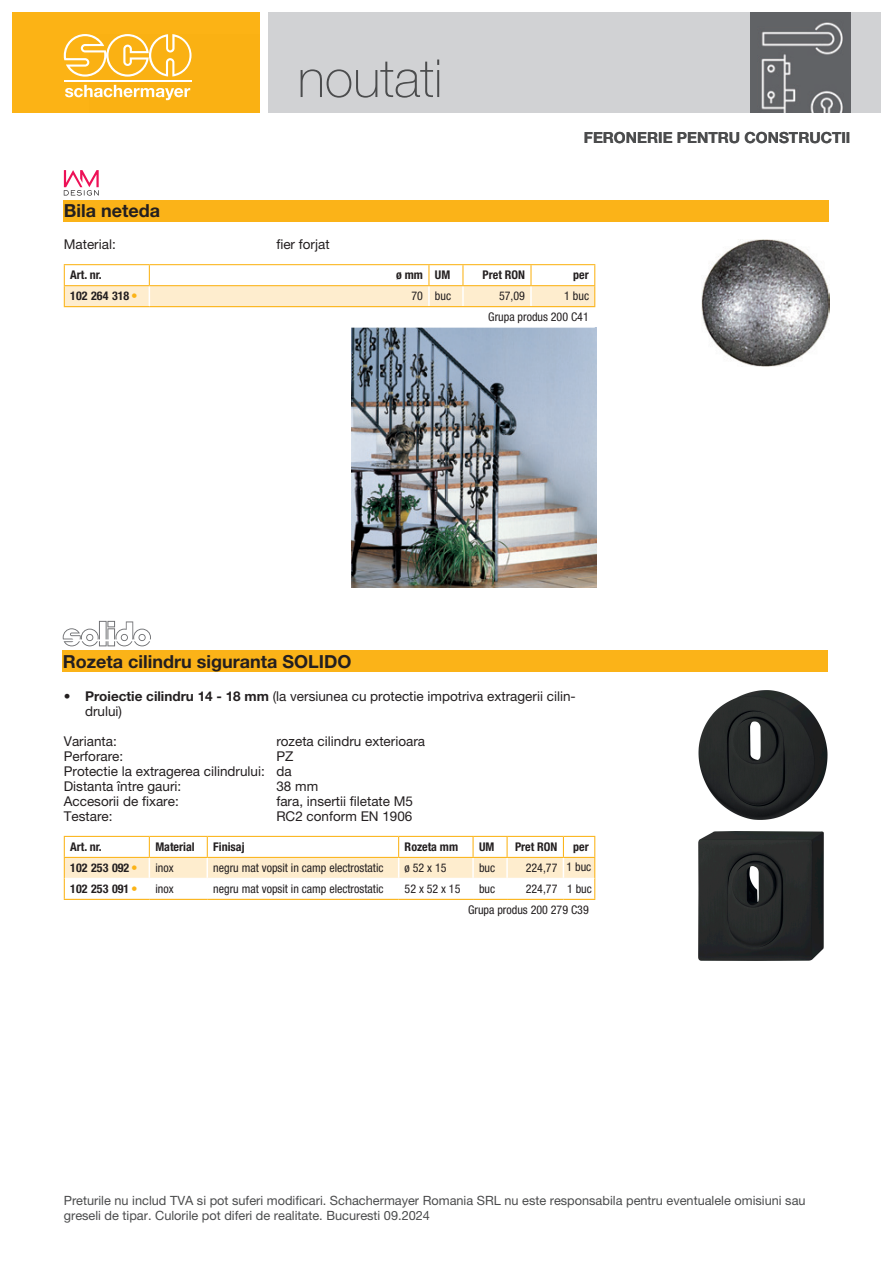
<style>
.page{position:relative;width:893px;height:1263px;background:#fff}
.page>*{position:absolute;margin:0;border:0;box-sizing:border-box;transform-origin:0 0}
.t1{font:100 52.5px "Helvetica Neue LT Pro";color:#4b4c4d}
.ProduktgruppeName{font:700 18px "Helvetica Neue LT Pro";color:#231f20}
.t2{font:700 15.3px "Helvetica Neue LT Pro";color:#4b4c4d}
.ProduktblockMerkmale{font:13.5px/15px "Helvetica Neue LT Pro";color:#231f20}
.t3{font:12.75px/15.3px "Helvetica Neue LT Pro";color:#4b4c4d}
.TabellenZelleLinks{font:condensed 12px/22.2px "Helvetica Neue LT Pro";color:#231f20}
.TabellenKopfLinks{font:700 condensed 12px "Helvetica Neue LT Pro";color:#231f20}
.TabellenFuss{font:condensed 12px "Helvetica Neue LT Pro";color:#231f20}
.TabellenZelleArtNr{font:700 condensed 12px "Helvetica Neue LT Pro";color:#231f20}
.TabellenKopfRechts{font:700 condensed 12px "Helvetica Neue LT Pro";color:#231f20}
.TabellenZelleRechts{font:condensed 12px "Helvetica Neue LT Pro";color:#231f20}
.TabellenZelleArtNr-2{font:4.5px "Webdings";color:#fbb316}
.s1{font-weight:700}
</style>
<div class="page">
<img style="left:352px;top:327px;width:244px;height:261px">
<hr style="left:64px;top:264px;width:85px;height:1px;background:#fbb316">
<hr style="left:149px;top:264px;width:280px;height:1px;background:#fbb316">
<hr style="left:429px;top:264px;width:34px;height:1px;background:#fbb316">
<svg style="left:64px;top:265px;width:531px;height:63px"></svg>
<hr style="left:463px;top:264px;width:68px;height:1px;background:#fbb316">
<hr style="left:531px;top:264px;width:64px;height:1px;background:#fbb316">
<hr style="left:463px;top:285px;width:68px;height:1px;background:#fbb316">
<hr style="left:531px;top:285px;width:64px;height:1px;background:#fbb316">
<hr style="left:64px;top:306px;width:85px;height:1px;background:#fbb316">
<hr style="left:149px;top:306px;width:280px;height:1px;background:#fbb316">
<hr style="left:429px;top:306px;width:34px;height:1px;background:#fbb316">
<hr style="left:463px;top:306px;width:68px;height:1px;background:#fbb316">
<hr style="left:531px;top:306px;width:64px;height:1px;background:#fbb316">
<div style="left:64px;top:200px;width:765px;height:21px;background:#fbb318"></div>
<svg style="left:64px;top:170px;width:35px;height:26px"></svg>
<img style="left:701px;top:239px;width:128px;height:128px">
<svg style="left:64px;top:836px;width:531px;height:63px"></svg>
<hr style="left:507px;top:836px;width:56px;height:1px;background:#fbb316">
<hr style="left:563px;top:836px;width:32px;height:1px;background:#fbb316">
<hr style="left:507px;top:857px;width:56px;height:1px;background:#fbb316">
<hr style="left:563px;top:857px;width:32px;height:1px;background:#fbb316">
<hr style="left:64px;top:899px;width:85px;height:1px;background:#fbb316">
<hr style="left:149px;top:899px;width:58px;height:1px;background:#fbb316">
<hr style="left:207px;top:899px;width:192px;height:1px;background:#fbb316">
<hr style="left:399px;top:899px;width:74px;height:1px;background:#fbb316">
<hr style="left:473px;top:899px;width:34px;height:1px;background:#fbb316">
<hr style="left:507px;top:899px;width:56px;height:1px;background:#fbb316">
<hr style="left:563px;top:899px;width:32px;height:1px;background:#fbb316">
<hr style="left:65px;top:878px;width:84px;height:1px;background:#fff">
<hr style="left:149px;top:878px;width:58px;height:1px;background:#fff">
<hr style="left:207px;top:878px;width:192px;height:1px;background:#fff">
<hr style="left:399px;top:878px;width:74px;height:1px;background:#fff">
<hr style="left:473px;top:878px;width:34px;height:1px;background:#fff">
<hr style="left:507px;top:878px;width:56px;height:1px;background:#fff">
<hr style="left:563px;top:878px;width:31px;height:1px;background:#fff">
<div style="left:63px;top:651px;width:765px;height:21px;background:#fbb318"></div>
<svg style="left:63px;top:621px;width:88px;height:25px"></svg>
<div style="left:13px;top:13px;width:246px;height:100px;background:#fcb315"></div>
<div style="left:89px;top:34px;width:170px;height:79px;background:#fab113"></div>
<div style="left:268px;top:13px;width:612px;height:100px;background:#d1d2d4"></div>
<svg style="left:64px;top:34px;width:128px;height:43px;background:#fbc248"></svg>
<svg style="left:65px;top:85px;width:125px;height:15px"></svg>
<hr style="left:64px;top:81px;width:128px;height:1px;background:#fff">
<img style="left:750px;top:13px;width:100px;height:100px">
<img style="left:698px;top:690px;width:129px;height:129px">
<img style="left:698px;top:832px;width:126px;height:129px">
<p class="ProduktgruppeName" style="left:64px;top:199px;width:98px">Bila neteda</p>
<h1 class="t1" style="left:298px;top:48px;width:146px">noutati</h1>
<p class="t2" style="left:584px;top:128px;width:268px">FERONERIE PENTRU CONSTRUCTII</p>
<p class="ProduktblockMerkmale" style="left:64px;top:237px;width:54px">Material:</p>
<p class="ProduktblockMerkmale" style="left:276px;top:237px;width:55px">fier forjat</p>
<p class="TabellenKopfLinks" style="left:70px;top:268px;width:33px">Art. nr.</p>
<p class="TabellenKopfRechts" style="left:396px;top:268px;width:28px">ø mm</p>
<p class="TabellenKopfLinks" style="left:435px;top:268px;width:17px">UM</p>
<p class="TabellenKopfRechts" style="left:483px;top:268px;width:44px">Pret RON</p>
<p class="TabellenKopfRechts" style="left:573px;top:268px;width:17px">per</p>
<p class="TabellenZelleArtNr" style="left:70px;top:289px;width:61px">102 264 318</p>
<p class="TabellenZelleArtNr-2" style="left:132px;top:294px;width:6px">■</p>
<p class="TabellenZelleRechts" style="left:411px;top:289px;width:13px">70</p>
<p class="TabellenZelleLinks" style="left:435px;top:285px;width:18px">buc</p>
<p class="TabellenZelleRechts" style="left:499px;top:289px;width:27px">57,09</p>
<p class="TabellenFuss" style="left:488px;top:310px;width:102px">Grupa produs 200 C41</p>
<p class="TabellenZelleLinks" style="left:564px;top:285px;width:26px">1 buc</p>
<p class="ProduktgruppeName" style="left:63px;top:650px;width:290px">Rozeta cilindru siguranta SOLIDO</p>
<p class="ProduktblockMerkmale" style="left:85px;top:688px;width:492px;text-indent:-21px"><span class="s1">• Proiectie cilindru 14 - 18 mm</span> (la versiunea cu protectie impotriva extragerii cilin&shy;drului)</p>
<p class="ProduktblockMerkmale" style="left:64px;top:733px;width:55px">Varianta:</p>
<p class="ProduktblockMerkmale" style="left:276px;top:733px;width:150px">rozeta cilindru exterioara</p>
<p class="ProduktblockMerkmale" style="left:64px;top:748px;width:61px">Perforare:</p>
<p class="ProduktblockMerkmale" style="left:276px;top:748px;width:18px">PZ</p>
<p class="ProduktblockMerkmale" style="left:64px;top:763px;width:229px">Protectie la extragerea cilindrului: da</p>
<p class="ProduktblockMerkmale" style="left:64px;top:778px;width:119px">Distanta între gauri:</p>
<p class="ProduktblockMerkmale" style="left:276px;top:778px;width:43px">38 mm</p>
<p class="ProduktblockMerkmale" style="left:64px;top:793px;width:116px">Accesorii de fixare:</p>
<p class="ProduktblockMerkmale" style="left:276px;top:793px;width:138px">fara, insertii filetate M5</p>
<p class="ProduktblockMerkmale" style="left:64px;top:808px;width:50px">Testare:</p>
<p class="ProduktblockMerkmale" style="left:276px;top:808px;width:138px">RC2 conform EN 1906</p>
<p class="TabellenKopfLinks" style="left:70px;top:839px;width:33px">Art. nr.</p>
<p class="TabellenKopfLinks" style="left:155px;top:839px;width:41px">Material</p>
<p class="TabellenKopfLinks" style="left:213px;top:839px;width:33px">Finisaj</p>
<p class="TabellenKopfLinks" style="left:405px;top:839px;width:55px">Rozeta mm</p>
<p class="TabellenKopfLinks" style="left:479px;top:839px;width:17px">UM</p>
<p class="TabellenKopfRechts" style="left:515px;top:839px;width:44px">Pret RON</p>
<p class="TabellenKopfRechts" style="left:573px;top:839px;width:17px">per</p>
<p class="TabellenZelleArtNr" style="left:70px;top:860px;width:61px">102 253 092</p>
<p class="TabellenZelleArtNr-2" style="left:132px;top:865px;width:6px">■</p>
<p class="TabellenZelleLinks" style="left:155px;top:856px;width:20px">inox</p>
<p class="TabellenZelleLinks" style="left:213px;top:856px;width:172px">negru mat vopsit in camp electrostatic</p>
<p class="TabellenZelleLinks" style="left:405px;top:856px;width:43px">ø 52 x 15</p>
<p class="TabellenZelleLinks" style="left:479px;top:856px;width:18px">buc</p>
<p class="TabellenZelleRechts" style="left:526px;top:861px;width:33px">224,77</p>
<p class="TabellenZelleArtNr" style="left:70px;top:881px;width:61px">102 253 091</p>
<p class="TabellenZelleArtNr-2" style="left:132px;top:886px;width:6px">■</p>
<p class="TabellenZelleLinks" style="left:155px;top:877px;width:20px">inox</p>
<p class="TabellenZelleLinks" style="left:213px;top:877px;width:172px">negru mat vopsit in camp electrostatic</p>
<p class="TabellenZelleLinks" style="left:405px;top:877px;width:57px">52 x 52 x 15</p>
<p class="TabellenZelleLinks" style="left:479px;top:877px;width:18px">buc</p>
<p class="TabellenZelleRechts" style="left:526px;top:882px;width:33px">224,77</p>
<p class="TabellenFuss" style="left:468px;top:903px;width:122px">Grupa produs 200 279 C39</p>
<p class="TabellenZelleLinks" style="left:566px;top:855px;width:27px">1 buc<br>1 buc</p>
<p class="t3" style="left:64px;top:1193px;width:743px">Preturile nu includ TVA si pot suferi modificari. Schachermayer Romania SRL nu este responsabila pentru eventualele omisiuni sau greseli de tipar. Culorile pot diferi de realitate. Bucuresti 09.2024</p>
</div>
